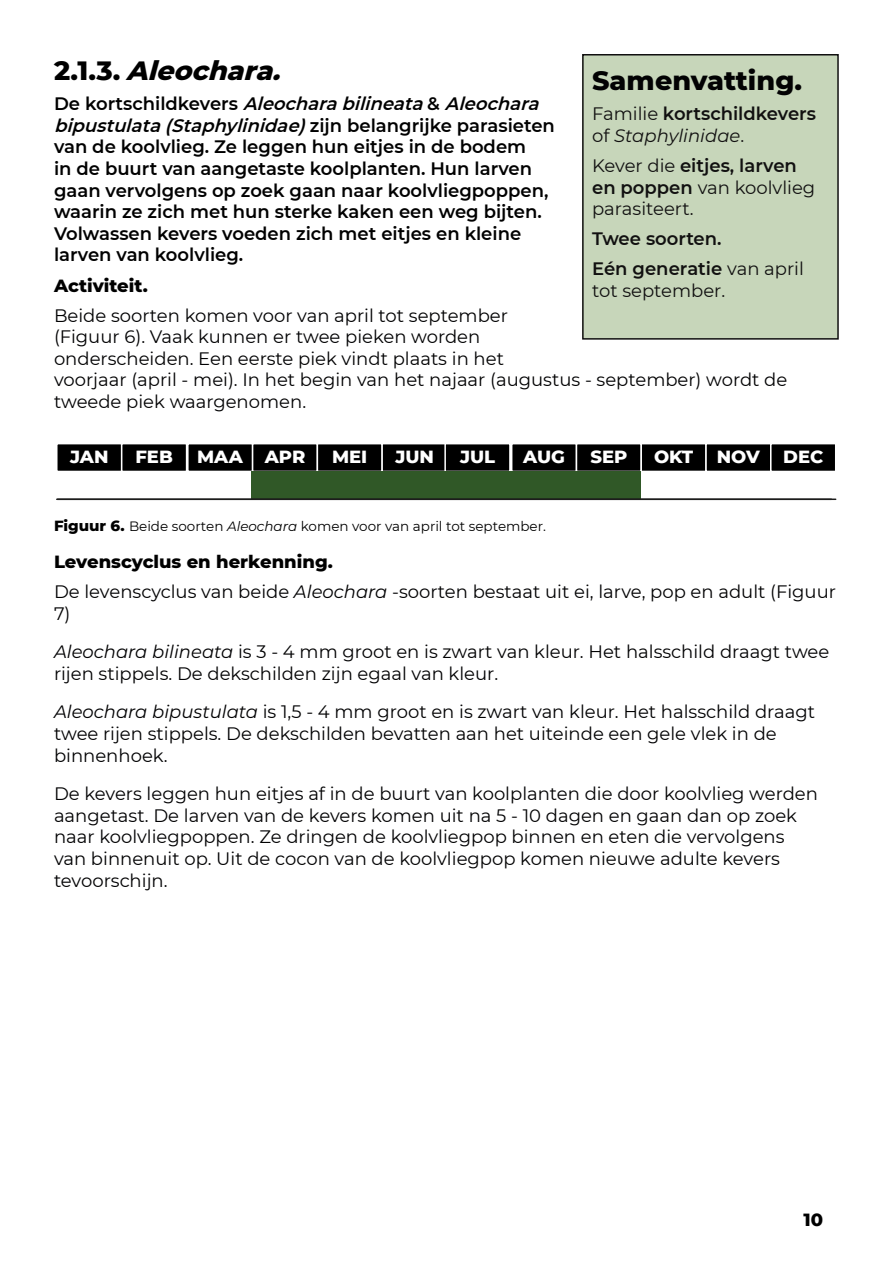
<style>
.page{position:relative;width:893px;height:1263px;background:#fff}
.page>*{position:absolute;margin:0;border:0;box-sizing:border-box;transform-origin:0 0}
.t1{font:italic 800 27px "Montserrat";color:#000}
.t2{font:800 27px "Montserrat";color:#020203}
.t3{font:18px/21.6px "Montserrat";color:#020203}
.t4{font:600 18px/21.6px "Montserrat";color:#000}
.t5{font:600 18px/21.6px "Montserrat";color:#111010}
.t6{font:18px/21.6px "Montserrat";color:#111010}
.t7{font:800 18px "Montserrat";color:#fff}
.t8{font:800 18px "Montserrat";color:#000}
.t9{font:13.5px "Montserrat";color:#000}
.s1{font-style:normal}
.s2{font-style:italic}
.s3{font-weight:400}
.s4{font-weight:400;font-style:italic}
.s5{font-weight:600}
.s6{font-weight:800;font-size:15px}
.s7{font-weight:800;color:#000}
</style>
<div class="page">
<div style="left:57px;top:444px;width:65px;height:27px;background:#000"></div>
<div style="left:56px;top:443px;width:66px;height:29px;border:1px solid #fff"></div>
<div style="left:122px;top:444px;width:65px;height:27px;background:#000"></div>
<div style="left:121px;top:443px;width:66px;height:29px;border:1px solid #fff"></div>
<div style="left:188px;top:444px;width:65px;height:27px;background:#000"></div>
<div style="left:187px;top:443px;width:66px;height:29px;border:1px solid #fff"></div>
<div style="left:253px;top:444px;width:64px;height:27px;background:#000"></div>
<div style="left:252px;top:443px;width:66px;height:29px;border:1px solid #fff"></div>
<div style="left:317px;top:444px;width:65px;height:27px;background:#000"></div>
<div style="left:317px;top:443px;width:66px;height:29px;border:1px solid #fff"></div>
<div style="left:382px;top:444px;width:65px;height:27px;background:#000"></div>
<div style="left:381px;top:443px;width:67px;height:29px;border:1px solid #fff"></div>
<div style="left:445px;top:444px;width:65px;height:27px;background:#000"></div>
<div style="left:444px;top:443px;width:67px;height:29px;border:1px solid #fff"></div>
<div style="left:512px;top:444px;width:64px;height:27px;background:#000"></div>
<div style="left:511px;top:443px;width:66px;height:29px;border:1px solid #fff"></div>
<div style="left:576px;top:444px;width:65px;height:27px;background:#000"></div>
<div style="left:576px;top:443px;width:66px;height:29px;border:1px solid #fff"></div>
<div style="left:641px;top:444px;width:65px;height:27px;background:#000"></div>
<div style="left:640px;top:443px;width:67px;height:29px;border:1px solid #fff"></div>
<div style="left:706px;top:444px;width:65px;height:27px;background:#000"></div>
<div style="left:705px;top:443px;width:66px;height:29px;border:1px solid #fff"></div>
<div style="left:771px;top:444px;width:65px;height:27px;background:#000"></div>
<div style="left:770px;top:443px;width:66px;height:29px;border:1px solid #fff"></div>
<div style="left:57px;top:471px;width:65px;height:28px;background:#fff"></div>
<div style="left:122px;top:471px;width:65px;height:28px;background:#fff"></div>
<div style="left:187px;top:471px;width:64px;height:28px;background:#fff"></div>
<div style="left:251px;top:471px;width:65px;height:28px;background:#305827"></div>
<div style="left:316px;top:471px;width:65px;height:28px;background:#305827"></div>
<div style="left:381px;top:471px;width:65px;height:28px;background:#305827"></div>
<div style="left:446px;top:471px;width:65px;height:28px;background:#305827"></div>
<div style="left:511px;top:471px;width:65px;height:28px;background:#305827"></div>
<div style="left:576px;top:471px;width:65px;height:28px;background:#305827"></div>
<div style="left:641px;top:471px;width:65px;height:28px;background:#fff"></div>
<div style="left:706px;top:471px;width:65px;height:28px;background:#fff"></div>
<div style="left:771px;top:471px;width:65px;height:28px;background:#fff"></div>
<hr style="left:57px;top:498px;width:779px;height:2px;background:#1d1d1c">
<div style="left:583px;top:55px;width:255px;height:284px;background:#c7d6ba"></div>
<div style="left:582px;top:54px;width:257px;height:286px;border:2px solid #111010"></div>
<h1 class="t1" style="left:54px;top:51px;width:237px"><span class="s1">2 . 1 . 3 .</span> Aleochara.</h1>
<p class="t4" style="left:54px;top:92px;width:502px">D e k o r t s c h i l d k e v e r s <span class="s2">Aleocharabilineata</span> &amp; <span class="s2">Aleochara bipustulata(Staphylinidae)</span>z ij n b e l a n g r ij k e p a r a s i e t e n van de koolvlieg. Ze leggen hun eitjes in de bodem<br>in de buurt van aangetaste koolplanten. Hun larven gaan vervolgens op zoek gaan naar koolvliegpoppen, waarin ze zich met hun sterke kaken een weg bijten.<br>Volwassen kevers voeden zich met eitjes en kleine larven van koolvlieg.</p>
<p class="t8" style="left:54px;top:272px;width:95px">Activiteit.</p>
<p class="t3" style="left:54px;top:304px;width:735px">Beide soorten komen voor van april tot september<br>(Figuur 6). Vaak kunnen er twee pieken worden<br>onderscheiden. Een eerste piek vindt plaats in het<br>voorjaar (april - mei). In het begin van het najaar (augustus - september) wordt de tweede piek waargenomen.</p>
<h1 class="t2" style="left:592px;top:61px;width:211px">Samenvatting.</h1>
<p class="t5" style="left:592px;top:102px;width:225px"><span class="s3">Familie</span> kortschildkevers <span class="s3">of</span> <span class="s4">Staphylinidae</span><span class="s3">.</span></p>
<p class="t6" style="left:592px;top:154px;width:225px">Kever die <span class="s5">eitjes, larven en poppen</span> van koolvlieg parasiteert.</p>
<p class="t5" style="left:592px;top:223px;width:213px;line-height:30.2px">Twee soorten.<br>Eén generatie <span class="s3">van april</span></p>
<p class="t6" style="left:592px;top:279px;width:135px">tot september.</p>
<p class="t7" style="left:70px;top:443px;width:40px">JAN</p>
<p class="t7" style="left:135px;top:443px;width:39px">FEB</p>
<p class="t7" style="left:197px;top:443px;width:110px">MAA APR</p>
<p class="t7" style="left:332px;top:443px;width:37px">MEI</p>
<p class="t7" style="left:395px;top:443px;width:40px">JUN</p>
<p class="t7" style="left:460px;top:443px;width:37px">JUL</p>
<p class="t7" style="left:523px;top:443px;width:43px">AUG</p>
<p class="t7" style="left:590px;top:443px;width:38px">SEP</p>
<p class="t7" style="left:654px;top:443px;width:41px">OKT</p>
<p class="t7" style="left:717px;top:443px;width:44px">NOV</p>
<p class="t7" style="left:783px;top:443px;width:42px">DEC</p>
<p class="t9" style="left:54px;top:517px;width:493px"><span class="s6">Figuur 6.</span> Beide soorten <span class="s2">Aleochara</span> komen voor van april tot september.</p>
<p class="t3" style="left:54px;top:546px;width:784px;line-height:30.2px"><span class="s7">Levenscyclus en herkenning.<br></span>De levenscyclus van beide <span class="s2">Aleochara</span> -soorten bestaat uit ei, larve, pop en adult (Figuur</p>
<p class="t3" style="left:54px;top:593px;width:777px;line-height:38.5px">7)<br><span class="s2">Aleochara bilineata</span> is 3 - 4 mm groot en is zwart van kleur. Het halsschild draagt twee</p>
<p class="t3" style="left:54px;top:653px;width:763px;line-height:38.5px">rijen stippels. De dekschilden zijn egaal van kleur.<br><span class="s2">Aleochara bipustulata</span> is 1,5 - 4 mm groot en is zwart van kleur. Het halsschild draagt</p>
<p class="t3" style="left:54px;top:722px;width:724px">twee rijen stippels. De dekschilden bevatten aan het uiteinde een gele vlek in de binnenhoek.</p>
<p class="t3" style="left:54px;top:782px;width:765px">De kevers leggen hun eitjes af in de buurt van koolplanten die door koolvlieg werden aangetast. De larven van de kevers komen uit na 5 - 10 dagen en gaan dan op zoek naar koolvliegpoppen. Ze dringen de koolvliegpop binnen en eten die vervolgens van binnenuit op. Uit de cocon van de koolvliegpop komen nieuwe adulte kevers tevoorschijn.</p>
<p class="t8" style="left:803px;top:1207px;width:21px">10</p>
</div>
